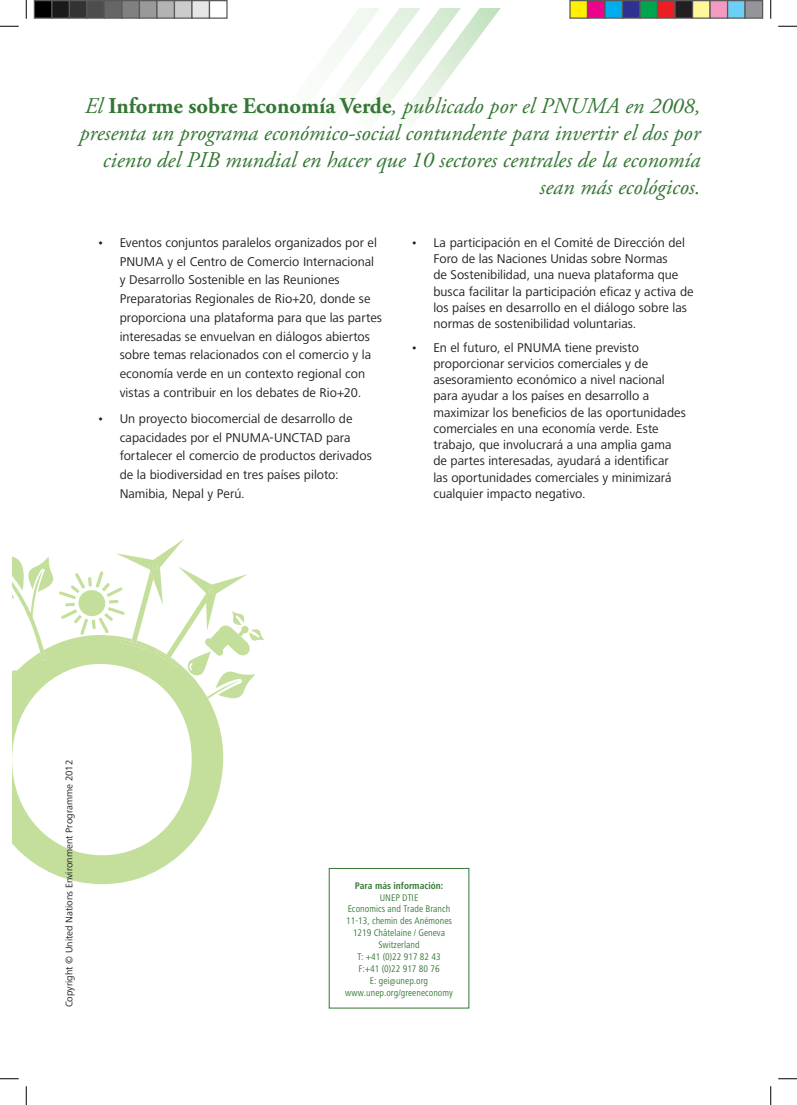
<style>
.page{position:relative;width:797px;height:1105px;background:#fff}
.page>*{position:absolute;margin:0;border:0;box-sizing:border-box;transform-origin:0 0}
.t1{font:italic 22.5px/27px "Adobe Garamond Pro";color:#347734;text-align:right}
.Bullets{font:13.12px/16.2px "Frutiger Next LT";color:#231f20}
.t2{font:10px "Frutiger Next LT";color:#231f20}
.t3{font:condensed 9.88px "Frutiger Next LT";color:#347734}
.t4{font:700 condensed 9.88px "Frutiger Next LT";color:#347734}
.s1{font-weight:700;font-style:normal}
</style>
<div class="page">
<svg style="left:328px;top:9px;width:172px;height:113px"></svg>
<div style="left:329px;top:868px;width:140px;height:140px;border:1px solid #347734"></div>
<svg style="left:13px;top:699px;width:210px;height:185px"></svg>
<svg style="left:13px;top:539px;width:251px;height:160px"></svg>
<svg style="left:0;top:25px;width:19px;height:2px"></svg>
<svg style="left:778px;top:25px;width:19px;height:2px"></svg>
<svg style="left:0;top:1078px;width:19px;height:1px"></svg>
<svg style="left:778px;top:1078px;width:19px;height:1px"></svg>
<svg style="left:25px;top:0;width:2px;height:19px"></svg>
<svg style="left:25px;top:1086px;width:2px;height:19px"></svg>
<svg style="left:770px;top:0;width:1px;height:19px"></svg>
<svg style="left:770px;top:1086px;width:1px;height:19px"></svg>
<div style="left:34px;top:1px;width:18px;height:17px;background:#000"></div>
<div style="left:34px;top:0;width:18px;height:19px;border:1px solid #595959"></div>
<div style="left:52px;top:1px;width:17px;height:17px;background:#1a1a1a"></div>
<div style="left:51px;top:0;width:19px;height:19px;border:1px solid #595959"></div>
<div style="left:69px;top:1px;width:18px;height:17px;background:#333"></div>
<div style="left:69px;top:0;width:19px;height:19px;border:1px solid #595959"></div>
<div style="left:87px;top:1px;width:17px;height:17px;background:#4d4d4d"></div>
<div style="left:86px;top:0;width:19px;height:19px;border:1px solid #595959"></div>
<div style="left:104px;top:1px;width:18px;height:17px;background:#666"></div>
<div style="left:104px;top:0;width:18px;height:19px;border:1px solid #595959"></div>
<div style="left:122px;top:1px;width:17px;height:17px;background:#808080"></div>
<div style="left:121px;top:0;width:19px;height:19px;border:1px solid #595959"></div>
<div style="left:139px;top:1px;width:18px;height:17px;background:#999"></div>
<div style="left:139px;top:0;width:19px;height:19px;border:1px solid #595959"></div>
<div style="left:157px;top:1px;width:17px;height:17px;background:#b3b3b3"></div>
<div style="left:156px;top:0;width:19px;height:19px;border:1px solid #595959"></div>
<div style="left:174px;top:1px;width:18px;height:17px;background:#ccc"></div>
<div style="left:174px;top:0;width:18px;height:19px;border:1px solid #595959"></div>
<div style="left:192px;top:1px;width:17px;height:17px;background:#e6e6e6"></div>
<div style="left:191px;top:0;width:19px;height:19px;border:1px solid #595959"></div>
<div style="left:209px;top:0;width:19px;height:19px;border:1px solid #595959"></div>
<div style="left:570px;top:1px;width:17px;height:17px;background:#fff101"></div>
<div style="left:569px;top:0;width:19px;height:19px;border:1px solid #595959"></div>
<div style="left:587px;top:1px;width:18px;height:17px;background:#ed028c"></div>
<div style="left:587px;top:0;width:18px;height:19px;border:1px solid #595959"></div>
<div style="left:605px;top:1px;width:17px;height:17px;background:#00aeef"></div>
<div style="left:604px;top:0;width:19px;height:19px;border:1px solid #595959"></div>
<div style="left:622px;top:1px;width:18px;height:17px;background:#2e3092"></div>
<div style="left:622px;top:0;width:18px;height:19px;border:1px solid #595959"></div>
<div style="left:640px;top:1px;width:17px;height:17px;background:#00a54f"></div>
<div style="left:639px;top:0;width:19px;height:19px;border:1px solid #595959"></div>
<div style="left:657px;top:1px;width:18px;height:17px;background:#ee1d23"></div>
<div style="left:657px;top:0;width:18px;height:19px;border:1px solid #595959"></div>
<div style="left:675px;top:1px;width:17px;height:17px;background:#231f20"></div>
<div style="left:674px;top:0;width:19px;height:19px;border:1px solid #595959"></div>
<div style="left:692px;top:1px;width:18px;height:17px;background:#fff79a"></div>
<div style="left:692px;top:0;width:18px;height:19px;border:1px solid #595959"></div>
<div style="left:710px;top:1px;width:17px;height:17px;background:#f499c2"></div>
<div style="left:709px;top:0;width:19px;height:19px;border:1px solid #595959"></div>
<div style="left:727px;top:1px;width:18px;height:17px;background:#6bcff6"></div>
<div style="left:727px;top:0;width:18px;height:19px;border:1px solid #595959"></div>
<div style="left:745px;top:1px;width:17px;height:17px;background:#939598"></div>
<div style="left:744px;top:0;width:19px;height:19px;border:1px solid #595959"></div>
<p class="t1" style="left:79px;top:93px;width:622px">El <span class="s1">Informe sobre Economía Verde</span>, publicado por el PNUMA en 2008, presenta un programa económico-social contundente para invertir el dos por ciento del PIB mundial en hacer que 10 sectores centrales de la economía sean más ecológicos.</p>
<p class="Bullets" style="left:120px;top:233px;width:264px;line-height:18.8px;text-indent:-22px">• Eventos conjuntos paralelos organizados por el PNUMA y el Centro de Comercio Internacional y Desarrollo Sostenible en las Reuniones Preparatorias Regionales de Rio+20, donde se proporciona una plataforma para que las partes interesadas se envuelvan en diálogos abiertos sobre temas relacionados con el comercio y la economía verde en un contexto regional con vistas a contribuir en los debates de Rio+20.</p>
<p class="Bullets" style="left:120px;top:409px;width:253px;line-height:18.8px;text-indent:-22px">• Un proyecto biocomercial de desarrollo de capacidades por el PNUMA-UNCTAD para fortalecer el comercio de productos derivados de la biodiversidad en tres países piloto:<br>Namibia, Nepal y Perú.</p>
<p class="Bullets" style="left:433px;top:234px;width:262px;text-indent:-22px">• La participación en el Comité de Dirección del Foro de las Naciones Unidas sobre Normas<br>de Sostenibilidad, una nueva plataforma que busca facilitar la participación eficaz y activa de los países en desarrollo en el diálogo sobre las normas de sostenibilidad voluntarias.</p>
<p class="Bullets" style="left:433px;top:339px;width:254px;text-indent:-22px">• En el futuro, el PNUMA tiene previsto proporcionar servicios comerciales y de asesoramiento económico a nivel nacional para ayudar a los países en desarrollo a maximizar los beneficios de las oportunidades comerciales en una economía verde. Este trabajo, que involucrará a una amplia gama de partes interesadas, ayudará a identificar las oportunidades comerciales y minimizará cualquier impacto negativo.</p>
<p class="t2" style="left:64px;top:1007px;width:249px;rotate:-90deg">Copyright © United Nations Environment Programme 2012</p>
<p class="t4" style="left:355px;top:880px;width:90px">Para más información:</p>
<p class="t3" style="left:380px;top:892px;width:40px">UNEP DTIE</p>
<p class="t3" style="left:348px;top:904px;width:104px">Economics and Trade Branch</p>
<p class="t3" style="left:346px;top:916px;width:107px">11-13, chemin des Anémones</p>
<p class="t3" style="left:353px;top:927px;width:94px">1219 Châtelaine / Geneva</p>
<p class="t3" style="left:378px;top:939px;width:43px">Switzerland</p>
<p class="t3" style="left:357px;top:951px;width:85px">T: +41 (0)22 917 82 43</p>
<p class="t3" style="left:358px;top:963px;width:83px">F:+41 (0)22 917 80 76</p>
<p class="t3" style="left:370px;top:975px;width:60px">E: gei@unep.org</p>
<p class="t3" style="left:345px;top:987px;width:109px">www.unep.org/greeneconomy</p>
</div>
